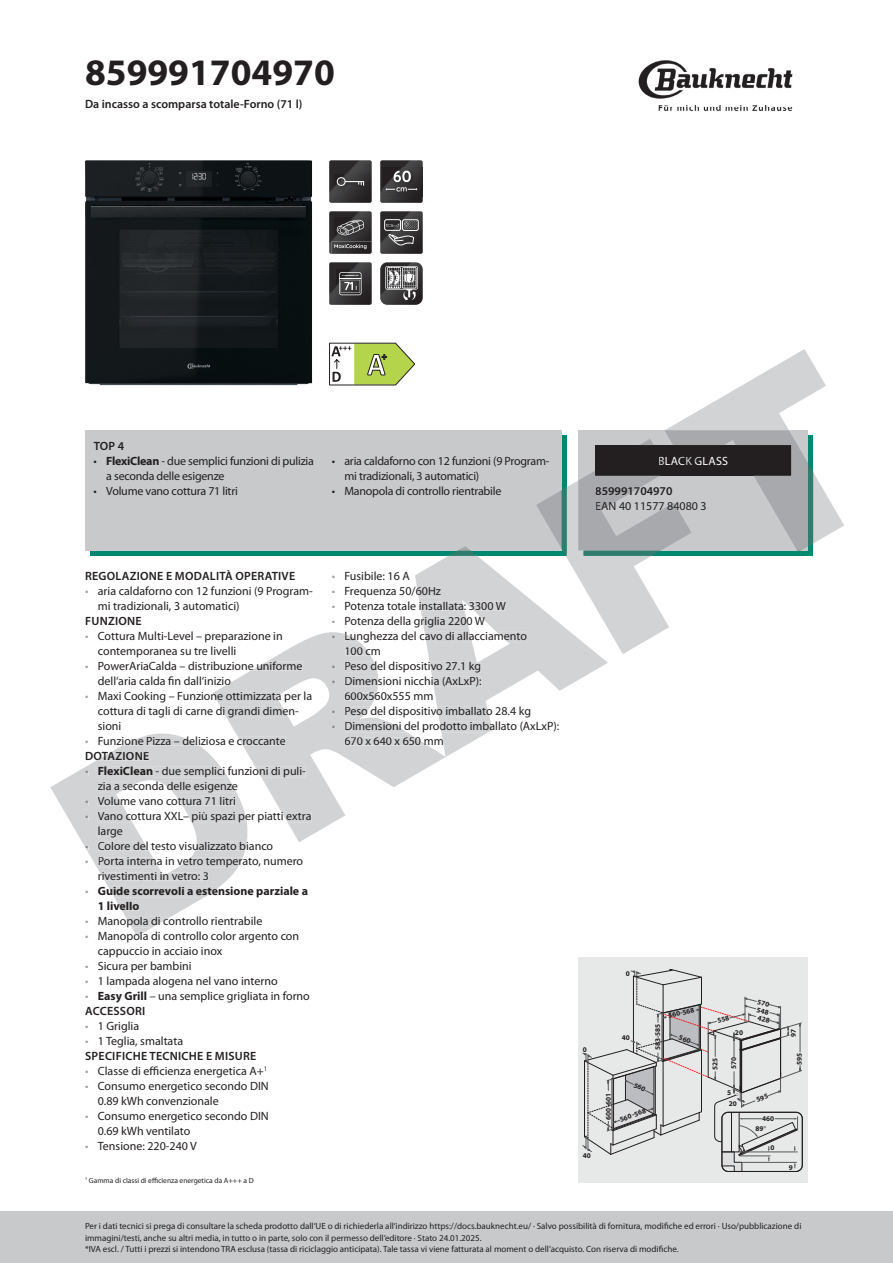
<style>
.page{position:relative;width:893px;height:1263px;background:#fff}
.page>*{position:absolute;margin:0;border:0;box-sizing:border-box;transform-origin:0 0}
.t1{font:700 37.5px "Myriad Pro";color:#231f20}
.t2{font:12px/15px "Myriad Pro";color:#231f20}
.t3{font:12px/15px "Myriad Pro";letter-spacing:-.02em;color:#231f20}
.t4{font:600 12px/15px "Myriad Pro";letter-spacing:.02em;color:#231f20}
.t5{font:600 12px "Myriad Pro";color:#231f20}
.t6{font:700 12px/15px "Myriad Pro";color:#231f20}
.t7{font:12px "Myriad Pro";letter-spacing:.02em;color:#d1d3d4}
.t8{font:12px/15px "Myriad Pro";color:#9ea0a2}
.t9{font:12px/15px "Myriad Pro";color:#888a8c}
.t10{font:9px/11.2px "Myriad Pro";color:#231f20}
.t11{font:7.5px "Myriad Pro";color:#231f20}
.t12{font:700 7.35px/7.5px "Myriad Pro";color:#231f20;text-align:center}
.t13{font:700 7.2px "Myriad Pro";color:#231f20}
.s1{font-weight:700}
.s2{color:#9ea0a2}
.s3{color:#888a8c}
.s4{font-weight:600}
.s5{font-weight:400;color:#9ea0a2}
.s6{font-weight:400}
.s7{font-family:"Times New Roman";font-weight:400}
</style>
<div class="page">
<img style="left:638px;top:60px;width:155px;height:52px">
<div style="left:0;top:1212px;width:893px;height:51px;background:#c7c9cb"></div>
<img style="left:85px;top:160px;width:227px;height:225px">
<svg style="left:329px;top:160px;width:43px;height:43px;background:#3e3d3e"></svg>
<svg style="left:329px;top:211px;width:43px;height:43px;background:#484648"></svg>
<svg style="left:329px;top:262px;width:43px;height:43px;background:#474647"></svg>
<svg style="left:380px;top:160px;width:43px;height:43px;background:#454344"></svg>
<svg style="left:380px;top:211px;width:43px;height:43px;background:#4f4d4e"></svg>
<svg style="left:380px;top:262px;width:43px;height:43px;background:#6b6a6b"></svg>
<svg style="left:90px;top:550px;width:239px;height:6px"></svg>
<div style="left:85px;top:430px;width:476px;height:120px;background:#c7c9cb"></div>
<div style="left:578px;top:958px;width:230px;height:225px;background:#e7e8e8"></div>
<svg style="left:215px;top:632px;width:230px;height:203px"></svg>
<svg style="left:251px;top:662px;width:51px;height:8px"></svg>
<svg style="left:225px;top:682px;width:6px;height:3px"></svg>
<svg style="left:212px;top:692px;width:77px;height:26px"></svg>
<svg style="left:50px;top:733px;width:262px;height:203px"></svg>
<svg style="left:329px;top:343px;width:515px;height:414px"></svg>
<svg style="left:583px;top:969px;width:219px;height:202px"></svg>
<h1 class="t1" style="left:85px;top:48px;width:251px">859991704970</h1>
<p class="t5" style="left:85px;top:97px;width:219px">Da incasso a scomparsa totale-Forno (71 l)</p>
<p class="t4" style="left:94px;top:439px;width:32px">TOP 4</p>
<p class="t3" style="left:106px;top:454px;width:209px;text-indent:-13px">• <span class="s1">FlexiClean</span> - due semplici funzioni di pulizia a seconda delle esigenze</p>
<p class="t3" style="left:94px;top:484px;width:146px">• Volume vano cottura 71 litri</p>
<p class="t3" style="left:344px;top:454px;width:206px;text-indent:-13px">• aria caldaforno con 12 funzioni (9 Program&shy;mi tradizionali, 3 automatici)</p>
<p class="t3" style="left:332px;top:484px;width:171px">• Manopola di controllo rientrabile</p>
<p class="t7" style="left:658px;top:454px;width:72px">BLACK GLASS</p>
<p class="t5" style="left:595px;top:484px;width:79px">859991704970</p>
<p class="t2" style="left:595px;top:499px;width:113px">EAN 40 11577 84080 3</p>
<p class="t4" style="left:85px;top:569px;width:212px">REGOLAZIONE E MODALITÀ OPERATIVE</p>
<p class="t2" style="left:98px;top:584px;width:217px;text-indent:-13px"><span class="s2">•</span> aria caldaforno con 12 funzioni (9 Program&shy;mi tradizionali, 3 automatici)</p>
<p class="t4" style="left:85px;top:614px;width:58px">FUNZIONE</p>
<p class="t2" style="left:98px;top:629px;width:186px;text-indent:-13px"><span class="s2">•</span> Cottura Multi-Level – preparazione in contemporanea su tre livelli</p>
<p class="t8" style="left:85px;top:659px;width:5px">•</p>
<p class="t8" style="left:85px;top:689px;width:5px">•</p>
<p class="t2" style="left:98px;top:719px;width:25px">sioni</p>
<p class="t8" style="left:85px;top:734px;width:5px">•</p>
<p class="t2" style="left:98px;top:659px;width:216px">PowerAriaCalda – distribuzione uniforme dell‘aria calda fin dall‘inizio<br>Maxi Cooking – Funzione ottimizzata per la cottura di tagli di carne di grandi dimen-</p>
<p class="t2" style="left:98px;top:734px;width:189px">Funzione Pizza – deliziosa e croccante</p>
<p class="t4" style="left:85px;top:749px;width:66px">DOTAZIONE</p>
<p class="t2" style="left:98px;top:764px;width:210px;text-indent:-13px"><span class="s3">•</span> <span class="s1">FlexiClean</span> - due semplici funzioni di puli&shy;zia a seconda delle esigenze</p>
<p class="t2" style="left:85px;top:794px;width:152px"><span class="s3">•</span> Volume vano cottura 71 litri <span class="s3">•</span></p>
<p class="t2" style="left:98px;top:824px;width:27px">large</p>
<p class="t2" style="left:98px;top:839px;width:207px;text-indent:-13px"><span class="s3">•</span> Colore del testo visualizzato bianco<br>Porta interna in vetro temperato, numero rivestimenti in vetro: 3</p>
<p class="t6" style="left:98px;top:883px;width:212px">Guide scorrevoli a estensione parziale a<br>1 livello</p>
<p class="t2" style="left:98px;top:914px;width:203px">Manopola di controllo rientrabile<br>Manopola di controllo color argento con</p>
<p class="t2" style="left:98px;top:809px;width:215px">Vano cottura XXL– più spazi per piatti extra</p>
<p class="t8" style="left:85px;top:854px;width:5px">•</p>
<p class="t8" style="left:85px;top:884px;width:5px">•</p>
<p class="t8" style="left:85px;top:914px;width:5px">• •</p>
<p class="t2" style="left:98px;top:944px;width:126px">cappuccio in acciaio inox</p>
<p class="t2" style="left:85px;top:959px;width:108px"><span class="s2">•</span> Sicura per bambini</p>
<p class="t2" style="left:85px;top:974px;width:194px"><span class="s2">•</span> 1 lampada alogena nel vano interno</p>
<p class="t2" style="left:85px;top:989px;width:226px"><span class="s2">•</span> <span class="s1">Easy Grill</span> – una semplice grigliata in forno<br><span class="s4">ACCESSORI</span></p>
<p class="t2" style="left:85px;top:1019px;width:56px"><span class="s2">•</span> 1 Griglia</p>
<p class="t4" style="left:85px;top:1034px;width:173px"><span class="s5">•</span> <span class="s6">1 Teglia, smaltata<br></span>SPECIFICHE TECNICHE E MISURE</p>
<p class="t2" style="left:85px;top:1064px;width:184px"><span class="s2">•</span> Classe di efficienza energetica A+<sup>1</sup></p>
<p class="t2" style="left:98px;top:1079px;width:172px;text-indent:-13px"><span class="s2">•</span> Consumo energetico secondo DIN<br>0.89 kWh convenzionale</p>
<p class="t2" style="left:98px;top:1109px;width:172px;text-indent:-13px"><span class="s2">•</span> Consumo energetico secondo DIN<br>0.69 kWh ventilato</p>
<p class="t2" style="left:85px;top:1139px;width:113px"><span class="s2">•</span> Tensione: 220-240 V</p>
<p class="t11" style="left:85px;top:1176px;width:170px"><sup>1</sup> Gamma di classi di efficienza energetica da A+++ a D</p>
<p class="t2" style="left:332px;top:569px;width:80px"><span class="s2">•</span> Fusibile: 16 A <span class="s2">•<br>•<br>•</span></p>
<p class="t2" style="left:344px;top:584px;width:184px">Frequenza 50/60Hz<br>Potenza totale installata: 3300 W<br>Potenza della griglia 2200 W<br>Lunghezza del cavo di allacciamento</p>
<p class="t2" style="left:344px;top:659px;width:139px">Peso del dispositivo 27.1 kg<br>Dimensioni nicchia (AxLxP):</p>
<p class="t2" style="left:344px;top:704px;width:216px">Peso del dispositivo imballato 28.4 kg<br>Dimensioni del prodotto imballato (AxLxP):<br>670 x 640 x 650 mm</p>
<p class="t9" style="left:332px;top:629px;width:5px">•</p>
<p class="t2" style="left:344px;top:644px;width:38px">100 cm</p>
<p class="t9" style="left:332px;top:659px;width:5px">• •</p>
<p class="t2" style="left:344px;top:689px;width:91px">600x560x555 mm</p>
<p class="t9" style="left:332px;top:704px;width:5px">• •</p>
<p class="t13" style="left:583px;top:1045px;width:6px">0</p>
<p class="t13" style="left:626px;top:969px;width:6px">0</p>
<p class="t13" style="left:622px;top:1033px;width:10px">40</p>
<p class="t13" style="left:667px;top:1011px;width:28px;rotate:-13deg">560-568</p>
<p class="t13" style="left:653px;top:1050px;width:28px;rotate:-90deg">583-585</p>
<p class="t13" style="left:583px;top:1151px;width:10px">40</p>
<p class="t13" style="left:604px;top:1120px;width:29px;rotate:-90deg">600-601</p>
<p class="t13" style="left:618px;top:1115px;width:29px;rotate:-19deg">560-568</p>
<p class="t13" style="left:735px;top:1028px;width:10px">20</p>
<p class="t13" style="left:710px;top:1070px;width:14px;rotate:-90deg">525</p>
<p class="t13" style="left:729px;top:1069px;width:14px;rotate:-90deg">570</p>
<p class="t13" style="left:727px;top:1088px;width:6px">5</p>
<p class="t13" style="left:729px;top:1098px;width:10px">20</p>
<p class="t12" style="left:758px;top:1005px;width:17px;rotate:15deg">548<br>428</p>
<p class="t13" style="left:762px;top:1114px;width:14px">460</p>
<p class="t13" style="left:755px;top:1124px;width:12px">89<span class="s7">¡</span></p>
<p class="t13" style="left:770px;top:1143px;width:6px">0</p>
<p class="t13" style="left:789px;top:1036px;width:10px;rotate:-90deg">97</p>
<p class="t13" style="left:795px;top:1065px;width:14px;rotate:-90deg">595</p>
<p class="t13" style="left:789px;top:1162px;width:6px">9</p>
<p class="t10" style="left:85px;top:1221px;width:718px">Per i dati tecnici si prega di consultare la scheda prodotto dall‘UE o di richiederla all‘indirizzo https://docs.bauknecht.eu/ · Salvo possibilità di fornitura, modifiche ed errori · Uso/pubblicazione di immagini/testi, anche su altri media, in tutto o in parte, solo con il permesso dell‘editore · Stato 24.01.2025.<br>*IVA escl. / Tutti i prezzi si intendono TRA esclusa (tassa di riciclaggio anticipata). Tale tassa vi viene fatturata al moment o dell’acquisto. Con riserva di modifiche.</p>
</div>
